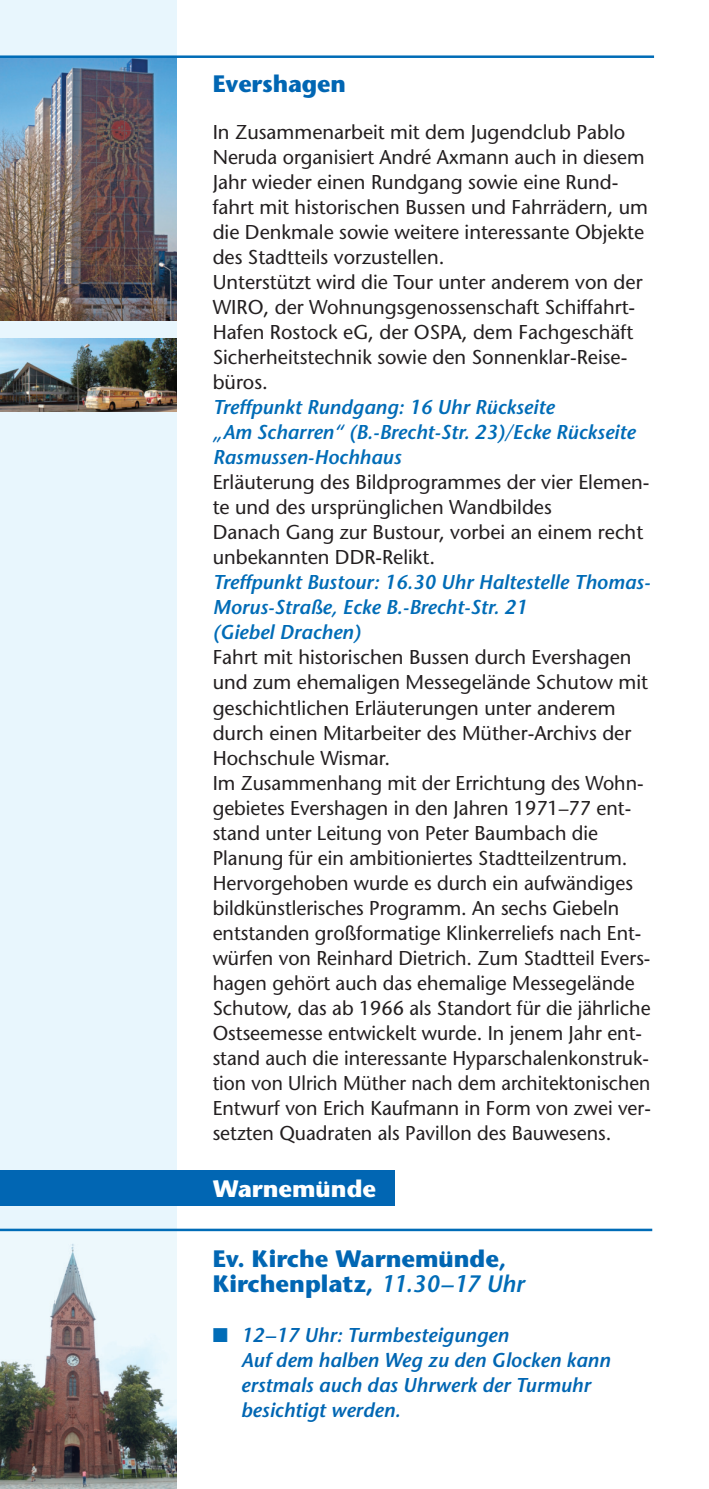
<style>
.page{position:relative;width:709px;height:1489px;background:#fff}
.page>*{position:absolute;margin:0;border:0;box-sizing:border-box;transform-origin:0 0}
.t1{font:700 23.75px/25px "Stone Sans";color:#0166b3}
.t2{font:700 23.75px "Stone Sans";color:#fff}
.t3{font:20px/25px "Stone Sans";color:#231f20}
.t4{font:italic 600 20px/25px "Stone Sans";color:#006cb7}
.t5{font:italic 600 20px/25px "Stone Sans";color:#0166b3}
.s1{color:#0166b3}
.s2{font-weight:600;font-style:italic;color:#006cb7}
.s3{color:#006cb7}
</style>
<div class="page">
<hr style="left:708px;top:0;width:1px;height:1488px;background:#e8f6fd">
<div style="left:0;top:0;width:177px;height:1488px;background:#e8f6fd"></div>
<div style="left:0;top:1170px;width:394px;height:35px;background:#0166b3"></div>
<img style="left:0;top:1231px;width:177px;height:257px">
<hr style="left:0;top:1228px;width:652px;height:3px;background:#006cb7">
<img style="left:708px;top:253px;width:1px;height:234px">
<img style="left:0;top:58px;width:177px;height:263px">
<hr style="left:708px;top:623px;width:1px;height:35px;background:#0166b3">
<img style="left:708px;top:685px;width:1px;height:206px">
<hr style="left:0;top:55px;width:654px;height:3px;background:#006cb7">
<img style="left:0;top:338px;width:177px;height:73px">
<p class="t1" style="left:213px;top:73px;width:135px">Evershagen</p>
<p class="t3" style="left:213px;top:122px;width:437px">In Zusammenarbeit mit dem Jugendclub Pablo Neruda organisiert André Axmann auch in diesem Jahr wieder einen Rundgang sowie eine Rund&shy;fahrt mit historischen Bussen und Fahrrädern, um die Denkmale sowie weitere interessante Objekte des Stadtteils vorzustellen.<br>Unterstützt wird die Tour unter anderem von der WIRO, der Wohnungsgenossenschaft Schiffahrt-Hafen Ros tock eG, der OSPA, dem Fachgeschäft Sicherheitstechnik sowie den Sonnenklar-Reise - büros.</p>
<p class="t4" style="left:213px;top:397px;width:424px">Treffpunkt Rundgang: 16 Uhr Rückseite<br><span class="s1">„</span>Am Scharren<span class="s1">“</span> (B.-Brecht-Str. 23)/Ecke Rückseite<br>Rasmussen-Hochhaus</p>
<p class="t3" style="left:213px;top:472px;width:438px">Erläuterung des Bildprogrammes der vier Elemen&shy;te und des ursprünglichen Wandbildes<br>Danach Gang zur Bustour, vorbei an einem recht unbekannten DDR-Relikt.</p>
<p class="t4" style="left:213px;top:572px;width:439px">Treffpunkt Bustour: 16.30 Uhr Haltestelle Thomas-<br>Morus-Straße, Ecke B.-Brecht-Str. 21<br>(Giebel Drachen)</p>
<p class="t3" style="left:213px;top:647px;width:440px">Fahrt mit historischen Bussen durch Evershagen und zum ehemaligen Messegelände Schutow mit geschichtlichen Erläuterungen unter anderem durch einen Mitarbeiter des Müther-Archivs der Hochschule Wismar.<br>Im Zusammenhang mit der Errichtung des Wohn&shy;gebietes Evershagen in den Jahren 1971–77 ent&shy;stand unter Leitung von Peter Baumbach die Planung für ein ambitioniertes Stadtteilzentrum.<br>Hervorgehoben wurde es durch ein aufwändiges bildkünstlerisches Programm. An sechs Giebeln entstanden großformatige Klinkerreliefs nach Ent&shy;würfen von Reinhard Dietrich. Zum Stadtteil Evers - hagen gehört auch das ehe malige Messe gelände Schutow, das ab 1966 als Standort für die jährliche Ostseemesse entwickelt wurde. In jenem Jahr ent&shy;stand auch die interessante Hyparschalenkonstruk&shy;tion von Ulrich Müther nach dem architektonischen Entwurf von Erich Kaufmann in Form von zwei ver&shy;setzten Quadraten als Pavillon des Bauwesens.</p>
<p class="t2" style="left:213px;top:1179px;width:165px">Warnemünde</p>
<p class="t1" style="left:213px;top:1248px;width:313px">Ev. Kirche Warnemünde,<br>Kirchenplatz, <span class="s2">11.30–17 Uhr</span></p>
<p class="t5" style="left:241px;top:1324px;width:371px;text-indent:-28px"><span class="s3">■</span> 12–17 Uhr: Turmbesteigungen<br>Auf dem halben Weg zu den Glocken kann erstmals auch das Uhrwerk der Turmuhr besichtigt werden.</p>
</div>
